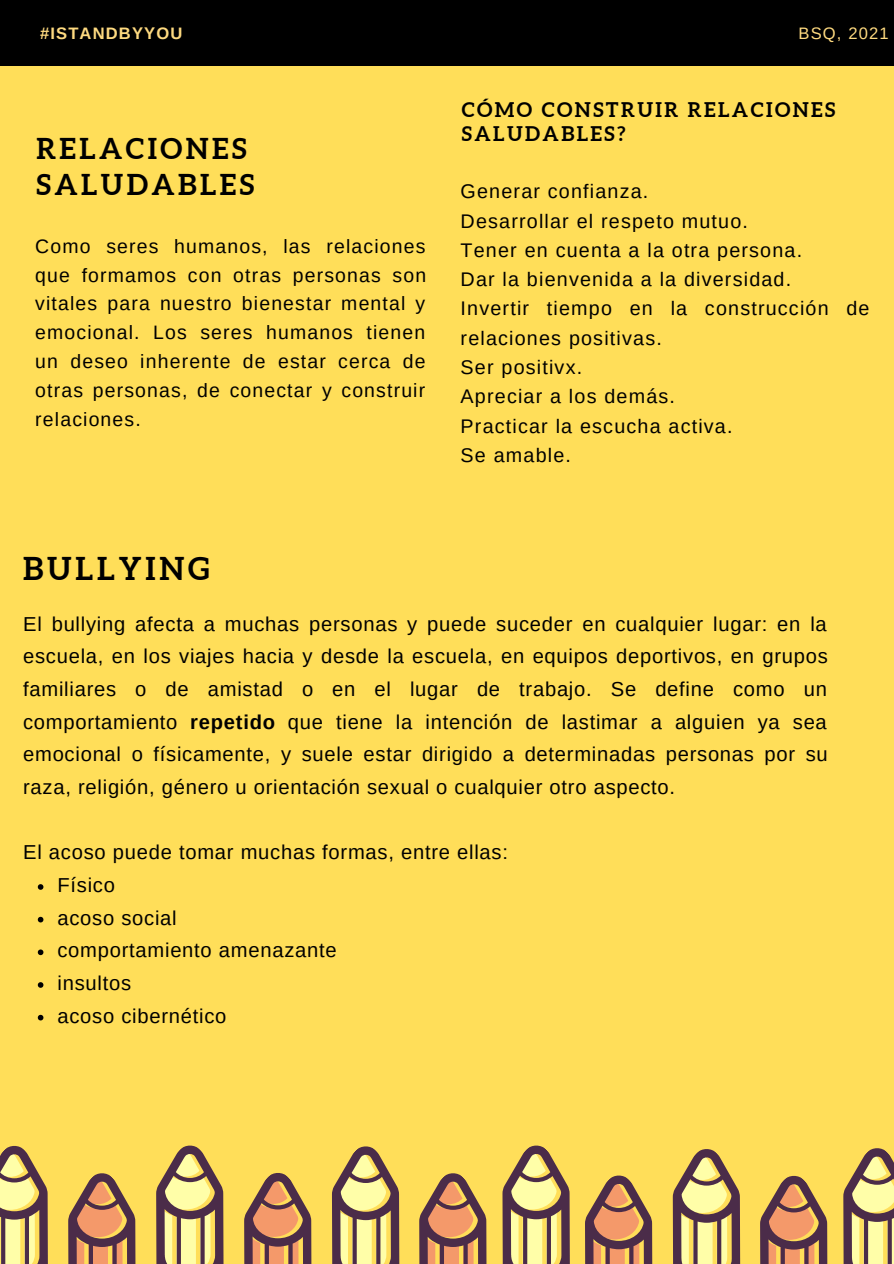
<style>
.page{position:relative;width:894px;height:1264px;background:#fff}
.page>*{position:absolute;margin:0;border:0;box-sizing:border-box;transform-origin:0 0}
.t1{font:700 31.5px "Aleo";letter-spacing:.12em;color:#000}
.t2{font:700 28.8px/35.5px "Aleo";letter-spacing:.12em;color:#000}
.t3{font:20.25px/32.7px "Arimo";letter-spacing:.035em;color:#000;text-align:justify}
.t4{font:700 20.25px/24.8px "Aleo";letter-spacing:.12em;color:#000}
.t5{font:19.65px/29.2px "Arimo";letter-spacing:.06em;color:#000}
.t6{font:19.35px/28.8px "Arimo";letter-spacing:.06em;color:#000;text-align:justify}
.t7{font:700 16.5px "Arimo";letter-spacing:.07em;color:#feda80}
.t8{font:16.5px "Arimo";letter-spacing:.07em;color:#feda80}
.s1{font-weight:700}
</style>
<div class="page">
<div style="left:0;top:0;width:893px;height:1263px;background:#ffde59"></div>
<div style="left:0;top:0;width:893px;height:66px;background:#000"></div>
<svg style="left:0;top:1145px;width:893px;height:118px"></svg>
<svg style="left:38px;top:884px;width:5px;height:5px"></svg>
<svg style="left:38px;top:916px;width:5px;height:6px"></svg>
<svg style="left:38px;top:949px;width:5px;height:6px"></svg>
<svg style="left:38px;top:982px;width:5px;height:5px"></svg>
<svg style="left:38px;top:1014px;width:5px;height:6px"></svg>
<p class="t7" style="left:40px;top:24px;width:144px">#ISTANDBYYOU</p>
<p class="t8" style="left:798px;top:24px;width:92px">BSQ, 2021</p>
<p class="t2" style="left:36px;top:131px;width:219px">RELACIONES<br>SALUDABLES</p>
<p class="t6" style="left:35px;top:232px;width:392px">Como seres humanos, las relaciones que formamos con otras personas son vitales para nuestro bienestar mental y emocional. Los seres humanos tienen un deseo inherente de estar cerca de otras personas, de conectar y construir relaciones.</p>
<p class="t4" style="left:461px;top:97px;width:375px">CÓMO CONSTRUIR RELACIONES<br>SALUDABLES?</p>
<p class="t5" style="left:460px;top:177px;width:189px">Generar confianza.</p>
<p class="t5" style="left:460px;top:206px;width:289px">Desarrollar el respeto mutuo.</p>
<p class="t5" style="left:460px;top:235px;width:343px">Tener en cuenta a la otra persona.</p>
<p class="t5" style="left:460px;top:265px;width:332px">Dar la bienvenida a la diversidad.</p>
<p class="t5" style="left:460px;top:294px;width:410px">Invertir tiempo en la construcción de relaciones positivas.</p>
<p class="t5" style="left:460px;top:352px;width:123px">Ser positivx.</p>
<p class="t5" style="left:460px;top:382px;width:216px">Apreciar a los demás.</p>
<p class="t5" style="left:460px;top:411px;width:273px">Practicar la escucha activa.</p>
<p class="t5" style="left:460px;top:440px;width:112px">Se amable.</p>
<p class="t1" style="left:23px;top:550px;width:188px">BULLYING</p>
<p class="t3" style="left:23px;top:607px;width:806px">El bullying afecta a muchas personas y puede suceder en cualquier lugar: en la escuela, en los viajes hacia y desde la escuela, en equipos deportivos, en grupos familiares o de amistad o en el lugar de trabajo. Se define como un comportamiento <span class="s1">repetido</span> que tiene la intención de lastimar a alguien ya sea emocional o físicamente, y suele estar dirigido a determinadas personas por su raza, religión, género u orientación sexual o cualquier otro aspecto.</p>
<p class="t3" style="left:23px;top:836px;width:486px">El acoso puede tomar muchas formas, entre ellas:</p>
<p class="t3" style="left:57px;top:868px;width:59px">Físico</p>
<p class="t3" style="left:57px;top:901px;width:121px">acoso social</p>
<p class="t3" style="left:57px;top:934px;width:281px">comportamiento amenazante</p>
<p class="t3" style="left:57px;top:966px;width:75px">insultos</p>
<p class="t3" style="left:57px;top:999px;width:170px">acoso cibernético</p>
</div>
